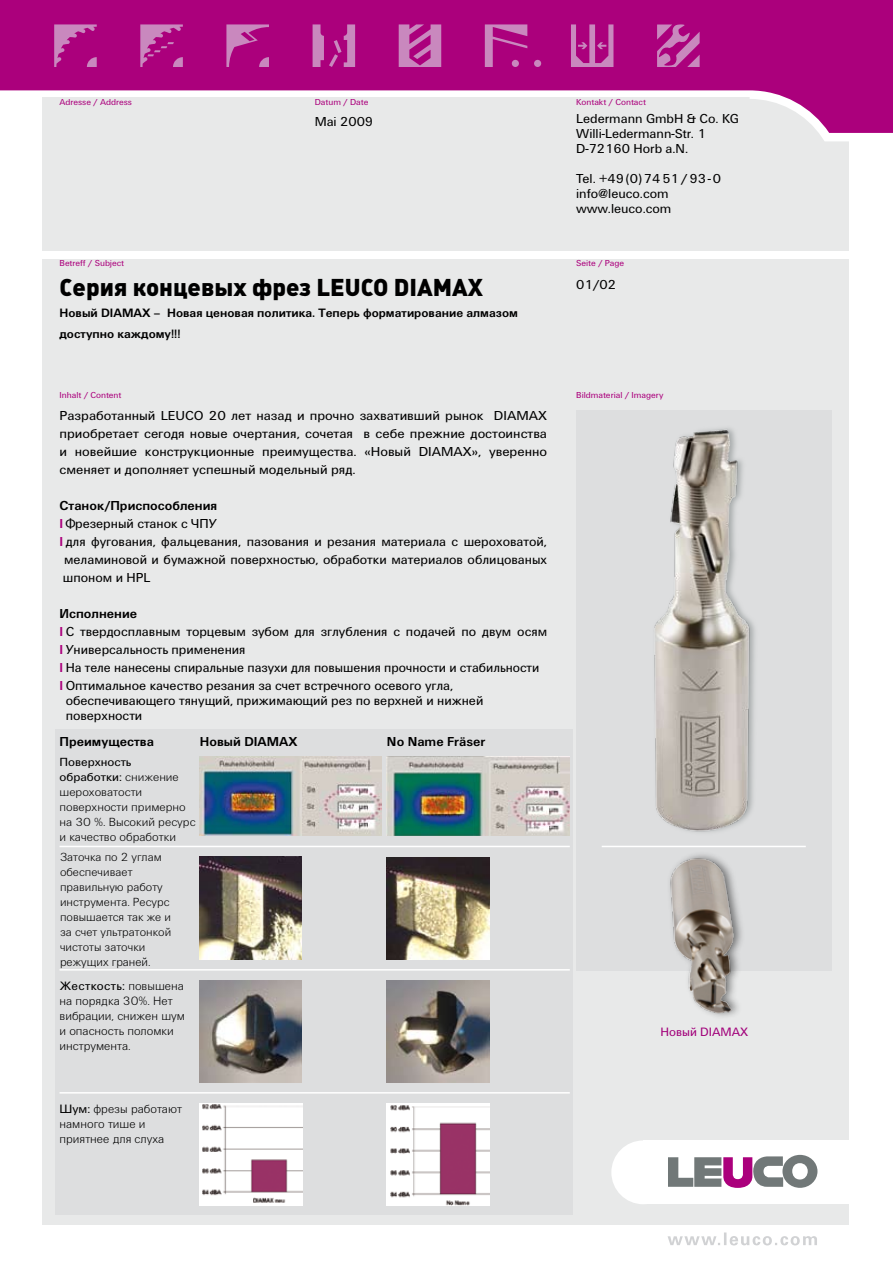
<style>
.page{position:relative;width:893px;height:1263px;background:#fff}
.page>*{position:absolute;margin:0;border:0;box-sizing:border-box;transform-origin:0 0}
.t1{font:900 24px "DIN Pro";color:#000}
.t2{font:13.5px/18px "LEUCO UN";color:#000}
.t3{font:700 13.5px "LEUCO UN";color:#000}
.t4{font:300 12.6px/15px "LEUCO UN";color:#000}
.t5{font:700 12.6px/21px "LEUCO UN";color:#000}
.t6{font:12.6px "LEUCO UN";color:#a2027b}
.t7{font:300 12.15px/15px "LEUCO UN";color:#000}
.t8{font:9px "LEUCO UN";color:#ab007c}
.s1{font-weight:700;color:#ab007c}
.s2{font-weight:700}
.s3{font-weight:400}
</style>
<div class="page">
<div style="left:42px;top:98px;width:807px;height:153px;background:#e8e9e9"></div>
<div style="left:42px;top:259px;width:807px;height:966px;background:#e8e9e9"></div>
<svg style="left:819px;top:133px;width:30px;height:8px"></svg>
<svg style="left:0;top:0;width:893px;height:133px;fill:#ab007c"></svg>
<svg style="left:485px;top:24px;width:42px;height:43px"></svg>
<div style="left:512px;top:60px;width:7px;height:7px;background:#c988be;border-radius:50%"></div>
<div style="left:534px;top:60px;width:7px;height:7px;background:#c988be;border-radius:50%"></div>
<svg style="left:313px;top:24px;width:42px;height:43px"></svg>
<svg style="left:54px;top:24px;width:43px;height:43px"></svg>
<svg style="left:140px;top:24px;width:43px;height:43px"></svg>
<svg style="left:657px;top:24px;width:43px;height:43px"></svg>
<svg style="left:226px;top:24px;width:43px;height:43px"></svg>
<svg style="left:399px;top:24px;width:42px;height:43px"></svg>
<svg style="left:571px;top:24px;width:42px;height:43px"></svg>
<div style="left:611px;top:1140px;width:64px;height:64px;background:#fff;border-radius:50%"></div>
<div style="left:643px;top:1140px;width:207px;height:64px;background:#fff"></div>
<svg style="left:668px;top:1155px;width:149px;height:33px"></svg>
<svg style="left:668px;top:1232px;width:149px;height:13px"></svg>
<div style="left:55px;top:729px;width:518px;height:486px;background:#dddedf"></div>
<div style="left:576px;top:410px;width:255px;height:561px;background:#dddedf"></div>
<img style="left:654px;top:428px;width:101px;height:404px">
<div style="left:666px;top:849px;width:81px;height:173px;background:#000;opacity:.5"></div>
<img style="left:668px;top:856px;width:69px;height:159px">
<img style="left:200px;top:1103px;width:102px;height:102px">
<img style="left:387px;top:1103px;width:102px;height:102px">
<img style="left:387px;top:980px;width:102px;height:102px">
<img style="left:200px;top:980px;width:102px;height:102px">
<img style="left:387px;top:857px;width:102px;height:102px">
<img style="left:200px;top:857px;width:102px;height:102px">
<img style="left:200px;top:756px;width:181px;height:80px">
<img style="left:387px;top:756px;width:183px;height:80px">
<hr style="left:60px;top:969px;width:510px;height:1px;background:#fff">
<hr style="left:60px;top:846px;width:510px;height:1px;background:#fff">
<hr style="left:60px;top:1092px;width:510px;height:1px;background:#fff">
<hr style="left:602px;top:846px;width:204px;height:1px;background:#fff">
<p class="t8" style="left:60px;top:97px;width:74px">Adresse / Address</p>
<p class="t8" style="left:315px;top:97px;width:55px">Datum / Date</p>
<p class="t8" style="left:576px;top:97px;width:71px">Kontakt / Contact</p>
<p class="t2" style="left:315px;top:113px;width:60px">Mai 2009</p>
<p class="t2" style="left:576px;top:111px;width:164px;line-height:15px">Ledermann GmbH &amp; Co. KG<br>Willi-Ledermann-Str. 1<br>D-72160 Horb a.N.</p>
<p class="t2" style="left:576px;top:171px;width:147px;line-height:15px">Tel. +49(0)7451/93-0 info@leuco.com www.leuco.com</p>
<p class="t8" style="left:60px;top:258px;width:66px">Betreff / Subject</p>
<p class="t8" style="left:576px;top:258px;width:50px">Seite / Page</p>
<h1 class="t1" style="left:60px;top:271px;width:425px">Серия концевых фрез LEUCO DIAMAX</h1>
<p class="t5" style="left:60px;top:302px;width:460px">Новый DIAMAX – Новая ценовая политика. Теперь форматирование алмазом доступно каждому!!!</p>
<p class="t2" style="left:576px;top:275px;width:41px">01/02</p>
<p class="t8" style="left:60px;top:390px;width:64px">Inhalt / Content</p>
<p class="t8" style="left:576px;top:390px;width:89px">Bildmaterial / Imagery</p>
<p class="t2" style="left:60px;top:407px;width:489px;text-align:justify">Разработанный LEUCO 20 лет назад и прочно захвативший рынок DIAMAX приобретает сегодя новые очертания, сочетая в себе прежние достоинства и новейшие конструкционные преимущества. «Новый DIAMAX», уверенно сменяет и дополняет успешный модельный ряд.</p>
<p class="t3" style="left:60px;top:498px;width:159px">Станок/Приспособления</p>
<p class="t2" style="left:60px;top:515px;width:159px"><span class="s1">I</span> Фрезерный станок с ЧПУ</p>
<p class="t2" style="left:60px;top:533px;width:489px"><span class="s1">I</span> для фугования, фальцевания, пазования и резания материала с шероховатой,</p>
<p class="t2" style="left:64px;top:551px;width:484px">меламиновой и бумажной поверхностью, обработки материалов облицованых</p>
<p class="t2" style="left:63px;top:569px;width:89px">шпоном и HPL</p>
<p class="t2" style="left:60px;top:605px;width:489px"><span class="s2">Исполнение<br></span><span class="s1">I</span> С твердосплавным торцевым зубом для зглубления с подачей по двум осям <span class="s1">I</span> Универсальность применения<br><span class="s1">I</span> На теле нанесены спиральные пазухи для повышения прочности и стабильности<br><span class="s1">I</span> Оптимальное качество резания за счет встречного осевого угла,</p>
<p class="t2" style="left:66px;top:693px;width:419px;line-height:15px">обеспечивающего тянущий, прижимающий рез по верхней и нижней поверхности</p>
<p class="t3" style="left:60px;top:734px;width:96px">Преимущества</p>
<p class="t3" style="left:200px;top:734px;width:99px">Новый DIAMAX</p>
<p class="t3" style="left:387px;top:734px;width:100px">No Name Fräser</p>
<p class="t7" style="left:60px;top:753px;width:138px"><span class="s3">Поверхность обработки:</span> снижение шероховатости поверхности примерно на 30 %. Высокий ресурс</p>
<p class="t4" style="left:60px;top:828px;width:118px">и качество обработки</p>
<p class="t7" style="left:60px;top:849px;width:113px">Заточка по 2 углам обеспечивает правильную работу инструмента. Ресурс повышается так же и за счет ультратонкой чистоты заточки</p>
<p class="t4" style="left:60px;top:954px;width:92px">режущих граней.</p>
<p class="t4" style="left:60px;top:978px;width:127px"><span class="s3">Жесткость:</span> повышена на порядка 30%. Нет вибрации, снижен шум и опасность поломки инструмента.</p>
<p class="t4" style="left:60px;top:1101px;width:124px"><span class="s3">Шум:</span> фрезы работают намного тише и приятнее для слуха</p>
<p class="t6" style="left:660px;top:1024px;width:89px">Новый DIAMAX</p>
</div>
